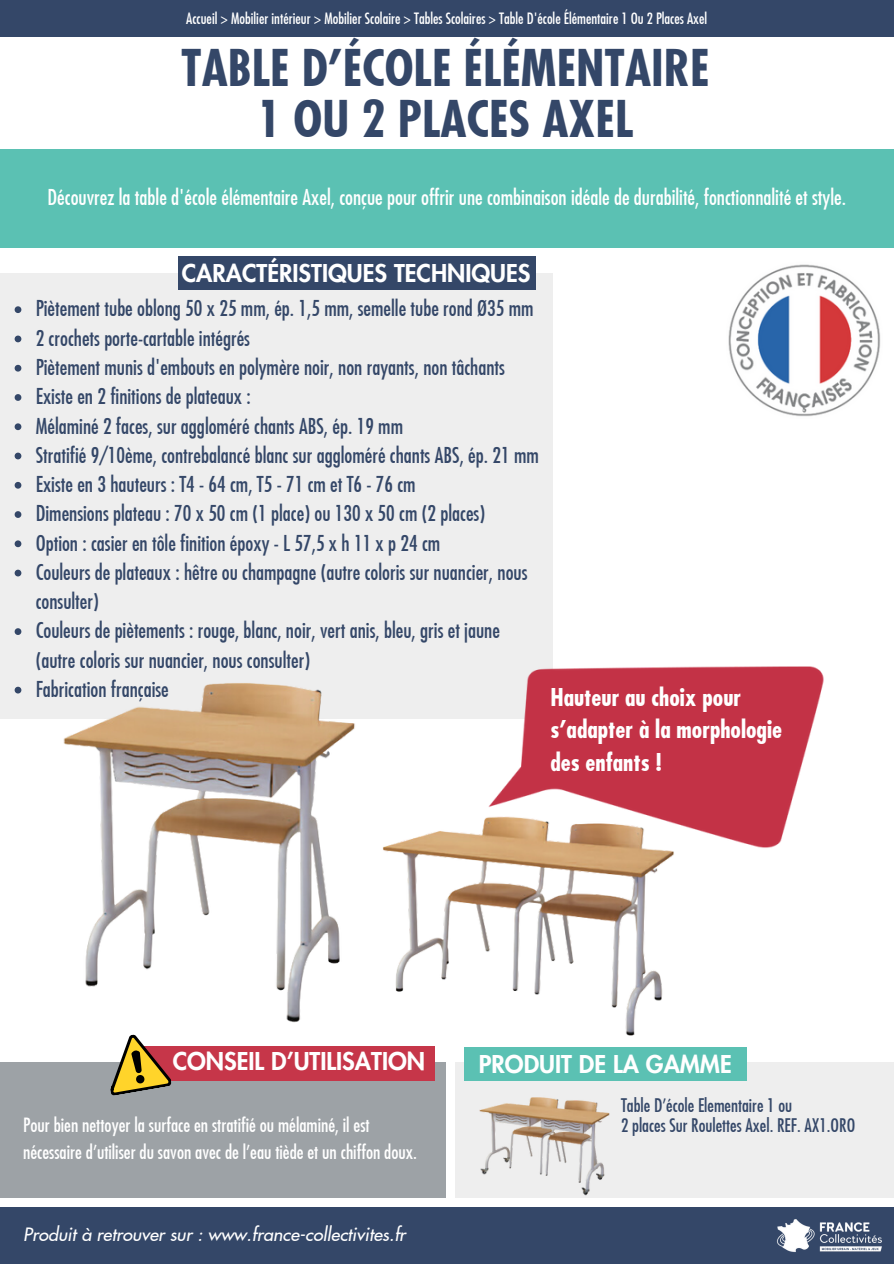
<style>
.page{position:relative;width:894px;height:1264px;background:#fff}
.page>*{position:absolute;margin:0;border:0;box-sizing:border-box;transform-origin:0 0}
.t1{font:700 condensed 49.5px/50.7px "Futura";color:#344768;text-align:center}
.t2{font:800 24px "Futura LT Pro";color:#fff}
.t3{font:700 condensed 24px/32.7px "Futura";color:#fff}
.t4{font:21px/29.2px "Futura Condensed";color:#344768}
.t5{font:21px "Futura Condensed";color:#fff}
.t6{font:18.75px/26.2px "Futura Condensed";color:#fff}
.t7{font:18px/19.2px "Futura Condensed";color:#344768}
.t8{font:italic 500 18px "Futura LT Pro";color:#fff}
.t9{font:15px "Futura Condensed";color:#fff}
</style>
<div class="page">
<div style="left:0;top:0;width:893px;height:36px;background:#344768"></div>
<div style="left:0;top:149px;width:893px;height:99px;background:#5bc1b3"></div>
<div style="left:0;top:273px;width:552px;height:446px;background:#eee"></div>
<div style="left:179px;top:257px;width:357px;height:33px;background:#344768"></div>
<div style="left:0;top:1207px;width:893px;height:56px;background:#344768"></div>
<img style="left:776px;top:1219px;width:106px;height:33px">
<div style="left:0;top:1062px;width:445px;height:135px;background:#9da2a6"></div>
<div style="left:455px;top:1062px;width:438px;height:135px;background:#eee"></div>
<div style="left:464px;top:1047px;width:282px;height:33px;background:#5bc1b3"></div>
<div style="left:137px;top:1046px;width:297px;height:34px;background:#c63649"></div>
<svg style="left:110px;top:1037px;width:62px;height:59px"></svg>
<img style="left:521px;top:667px;width:303px;height:181px">
<img style="left:728px;top:264px;width:153px;height:153px">
<img style="left:63px;top:683px;width:292px;height:354px">
<img style="left:383px;top:765px;width:305px;height:271px">
<img style="left:470px;top:1097px;width:143px;height:101px">
<svg style="left:15px;top:306px;width:6px;height:7px"></svg>
<svg style="left:15px;top:335px;width:6px;height:7px"></svg>
<svg style="left:15px;top:365px;width:6px;height:6px"></svg>
<svg style="left:15px;top:394px;width:6px;height:7px"></svg>
<svg style="left:15px;top:423px;width:6px;height:7px"></svg>
<svg style="left:15px;top:452px;width:6px;height:7px"></svg>
<svg style="left:15px;top:482px;width:6px;height:6px"></svg>
<svg style="left:15px;top:511px;width:6px;height:7px"></svg>
<svg style="left:15px;top:540px;width:6px;height:7px"></svg>
<svg style="left:15px;top:569px;width:6px;height:7px"></svg>
<svg style="left:15px;top:628px;width:6px;height:7px"></svg>
<svg style="left:15px;top:686px;width:6px;height:7px"></svg>
<h2 class="t9" style="left:186px;top:9px;width:522px">Accueil &gt; Mobilier intérieur &gt; Mobilier Scolaire &gt; Tables Scolaires &gt; Table D'école Élémentaire 1 Ou 2 Places Axel</h2>
<h6 class="t1" style="left:181px;top:47px;width:529px">TABLE D’ÉCOLE ÉLÉMENTAIRE<br>1 OU 2 PLACES AXEL</h6>
<h6 class="t5" style="left:47px;top:184px;width:799px">Découvrez la table d'école élémentaire Axel, conçue pour offrir une combinaison idéale de durabilité, fonctionnalité et style.</h6>
<p class="t2" style="left:182px;top:263px;width:350px">CARACTÉRISTIQUES TECHNIQUES</p>
<p class="t4" style="left:36px;top:293px;width:499px">Piètement tube oblong 50 x 25 mm, ép. 1,5 mm, semelle tube rond Ø35 mm</p>
<p class="t4" style="left:36px;top:323px;width:216px">2 crochets porte-cartable intégrés</p>
<p class="t4" style="left:36px;top:352px;width:470px">Piètement munis d'embouts en polymère noir, non rayants, non tâchants</p>
<p class="t4" style="left:36px;top:381px;width:216px">Existe en 2 finitions de plateaux :</p>
<p class="t4" style="left:36px;top:410px;width:369px">Mélaminé 2 faces, sur aggloméré chants ABS, ép. 19 mm</p>
<p class="t4" style="left:36px;top:440px;width:504px">Stratifié 9/10ème, contrebalancé blanc sur aggloméré chants ABS, ép. 21 mm</p>
<p class="t4" style="left:36px;top:469px;width:381px">Existe en 3 hauteurs : T4 - 64 cm, T5 - 71 cm et T6 - 76 cm</p>
<p class="t4" style="left:36px;top:498px;width:451px">Dimensions plateau : 70 x 50 cm (1 place) ou 130 x 50 cm (2 places)</p>
<p class="t4" style="left:36px;top:527px;width:406px">Option : casier en tôle finition époxy - L 57,5 x h 11 x p 24 cm</p>
<p class="t4" style="left:36px;top:557px;width:493px">Couleurs de plateaux : hêtre ou champagne (autre coloris sur nuancier, nous consulter)</p>
<p class="t4" style="left:36px;top:615px;width:465px">Couleurs de piètements : rouge, blanc, noir, vert anis, bleu, gris et jaune (autre coloris sur nuancier, nous consulter)</p>
<p class="t4" style="left:36px;top:674px;width:135px">Fabrication française</p>
<h2 class="t3" style="left:550px;top:682px;width:233px">Hauteur au choix pour s’adapter à la morphologie des enfants !</h2>
<p class="t2" style="left:173px;top:1049px;width:254px">CONSEIL D’UTILISATION</p>
<p class="t6" style="left:23px;top:1111px;width:395px">Pour bien nettoyer la surface en stratifié ou mélaminé, il est nécessaire d’utiliser du savon avec de l’eau tiède et un chiffon doux.</p>
<p class="t8" style="left:23px;top:1226px;width:384px">Produit à retrouver sur : www.france-collectivites.fr</p>
<p class="t2" style="left:478px;top:1053px;width:254px">PRODUIT DE LA GAMME</p>
<h3 class="t7" style="left:621px;top:1095px;width:235px">Table D’école Elementaire 1 ou<br>2 places Sur Roulettes Axel. REF. AX1.ORO</h3>
</div>
